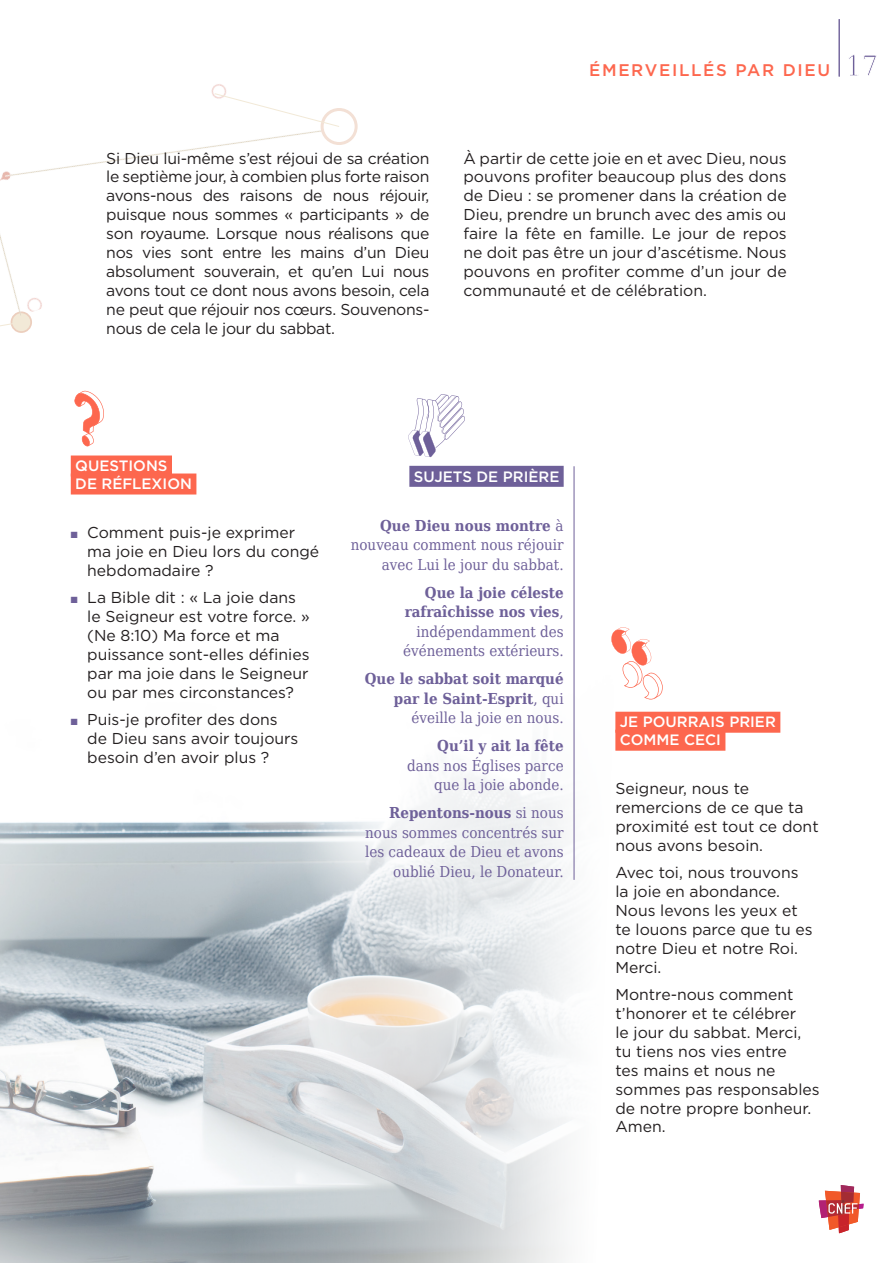
<style>
.page{position:relative;width:893px;height:1263px;background:#fff}
.page>*{position:absolute;margin:0;border:0;box-sizing:border-box;transform-origin:0 0}
.t1{font:500 16.8px "Gotham";letter-spacing:.1em;color:#fd674e}
._04-TEXTE_COURANT{font:15.75px/18.9px "Gotham";color:#231f20}
._05-sujets{font:15px/19.5px "DejaVu Serif";color:#6e6099;text-align:right;scale:.9 1}
._05-sujets-2{font:700 15px/19.5px "DejaVu Serif";color:#6e6099;text-align:right;scale:.9 1}
._04-TEXTE_COURANT-2{font:500 15px/18px "Gotham";color:#fff}
.s1{font-family:"DejaVu Serif Condensed";font-weight:400;font-size:28.5px;color:#6e6099}
.s2{color:#6e6099}
.s3{font-weight:700}
.s4{font-weight:400}
</style>
<div class="page">
<div style="left:11px;top:312px;width:20px;height:20px;background:#f2e9d7;border-radius:50%"></div>
<div style="left:11px;top:311px;width:21px;height:22px;border:2px solid #eccebd;border-radius:50%"></div>
<svg style="left:818px;top:1185px;width:46px;height:48px"></svg>
<hr style="left:839px;top:19px;width:1px;height:58px;background:#6e6099">
<img style="left:0;top:670px;width:734px;height:593px">
<img style="left:0;top:84px;width:354px;height:238px">
<div style="left:71px;top:455px;width:101px;height:21px;background:#fd674e"></div>
<div style="left:71px;top:473px;width:125px;height:21px;background:#fd674e"></div>
<svg style="left:74px;top:390px;width:30px;height:57px"></svg>
<svg style="left:298px;top:704px;width:297px;height:263px"></svg>
<div style="left:615px;top:712px;width:165px;height:21px;background:#fd674e"></div>
<div style="left:615px;top:730px;width:110px;height:21px;background:#fd674e"></div>
<svg style="left:611px;top:627px;width:52px;height:72px"></svg>
<svg style="left:298px;top:704px;width:297px;height:202px"></svg>
<div style="left:322px;top:109px;width:34px;height:35px;background:#fff;border-radius:50%"></div>
<div style="left:321px;top:108px;width:37px;height:37px;border:3px solid #f3e0d5;border-radius:50%"></div>
<hr style="left:574px;top:466px;width:1px;height:414px;background:#6e6099">
<div style="left:409px;top:466px;width:155px;height:21px;background:#6e6099"></div>
<svg style="left:408px;top:394px;width:57px;height:63px"></svg>
<svg style="left:0;top:321px;width:22px;height:12px"></svg>
<svg style="left:214px;top:93px;width:126px;height:34px"></svg>
<p class="t1" style="left:589px;top:59px;width:290px">ÉMERVEILLÉS PAR DIEU <span class="s1">17</span></p>
<p class="_04-TEXTE_COURANT" style="left:106px;top:148px;width:325px;text-align:justify">Si Dieu lui-même s’est réjoui de sa création le septième jour, à combien plus forte raison avons-nous des raisons de nous réjouir, puisque nous sommes « participants » de son royaume. Lorsque nous réalisons que nos vies sont entre les mains d’un Dieu absolument souverain, et qu’en Lui nous avons tout ce dont nous avons besoin, cela ne peut que réjouir nos cœurs. Souvenons&shy;nous de cela le jour du sabbat.</p>
<p class="_04-TEXTE_COURANT" style="left:463px;top:148px;width:325px;text-align:justify">À partir de cette joie en et avec Dieu, nous pouvons profiter beaucoup plus des dons de Dieu : se promener dans la création de Dieu, prendre un brunch avec des amis ou faire la fête en famille. Le jour de repos ne doit pas être un jour d’ascétisme. Nous pouvons en profiter comme d’un jour de communauté et de célébration.</p>
<p class="_04-TEXTE_COURANT-2" style="left:75px;top:457px;width:118px">QUESTIONS<br>DE RÉFLEXION</p>
<p class="_04-TEXTE_COURANT" style="left:87px;top:523px;width:233px;text-indent:-16px"><span class="s2">■</span> Comment puis-je exprimer ma joie en Dieu lors du congé hebdomadaire ?</p>
<p class="_04-TEXTE_COURANT" style="left:87px;top:588px;width:224px;text-indent:-16px"><span class="s2">■</span> La Bible dit : « La joie dans le Seigneur est votre force. » (Ne 8:10) Ma force et ma puissance sont-elles définies par ma joie dans le Seigneur ou par mes circonstances?</p>
<p class="_04-TEXTE_COURANT" style="left:87px;top:710px;width:213px;text-indent:-16px"><span class="s2">■</span> Puis-je profiter des dons de Dieu sans avoir toujours besoin d’en avoir plus ?</p>
<p class="_04-TEXTE_COURANT-2" style="left:620px;top:713px;width:157px">JE POURRAIS PRIER</p>
<p class="_04-TEXTE_COURANT-2" style="left:414px;top:467px;width:147px">SUJETS DE PRIÈRE</p>
<p class="_05-sujets" style="left:351px;top:515px;width:238px"><span class="s3">Que Dieu nous montre</span> à nouveau comment nous réjouir avec Lui le jour du sabbat.</p>
<p class="_05-sujets" style="left:403px;top:582px;width:180px"><span class="s3">Que la joie céleste rafraîchisse nos vies</span>, indépendamment des événements extérieurs.</p>
<p class="_05-sujets-2" style="left:365px;top:669px;width:222px">Que le sabbat soit marqué par le Saint-Esprit<span class="s4">, qui éveille la joie en nous.</span></p>
<p class="_05-sujets" style="left:407px;top:736px;width:176px"><span class="s3">Qu’il y ait la fête </span>dans nos Églises parce que la joie abonde.</p>
<p class="_05-sujets" style="left:365px;top:803px;width:222px"><span class="s3">Repentons-nous</span> si nous nous sommes concentrés sur les cadeaux de Dieu et avons oublié Dieu, le Donateur.</p>
<p class="_04-TEXTE_COURANT-2" style="left:620px;top:731px;width:103px">COMME CECI</p>
<p class="_04-TEXTE_COURANT" style="left:615px;top:779px;width:205px">Seigneur, nous te remercions de ce que ta proximité est tout ce dont nous avons besoin.</p>
<p class="_04-TEXTE_COURANT" style="left:615px;top:863px;width:199px">Avec toi, nous trouvons la joie en abondance.<br>Nous levons les yeux et te louons parce que tu es notre Dieu et notre Roi.<br>Merci.</p>
<p class="_04-TEXTE_COURANT" style="left:615px;top:985px;width:206px">Montre-nous comment t’honorer et te célébrer<br>le jour du sabbat. Merci, tu tiens nos vies entre<br>tes mains et nous ne sommes pas responsables de notre propre bonheur.<br>Amen.</p>
</div>
